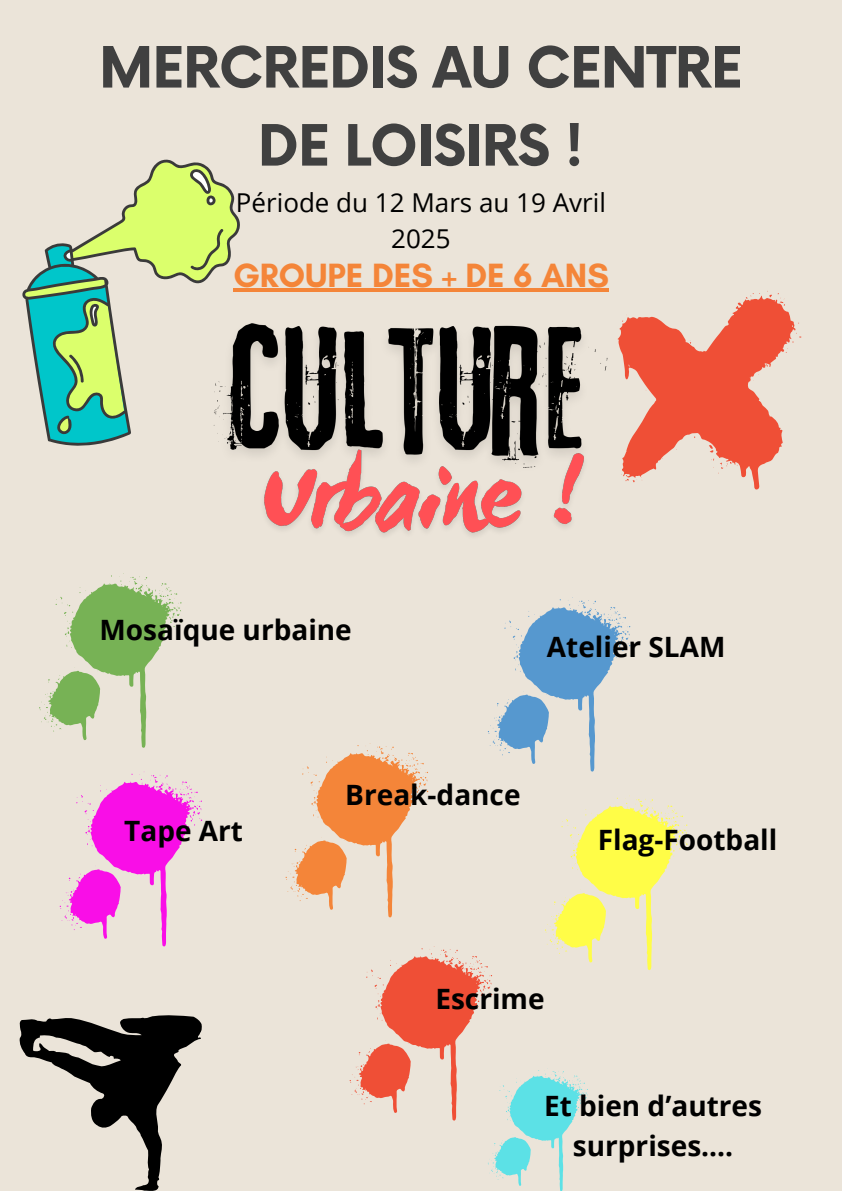
<style>
.page{position:relative;width:842px;height:1191px;background:#fff}
.page>*{position:absolute;margin:0;border:0;box-sizing:border-box;transform-origin:0 0}
.t1{font:700 55.4px/78px "Now";letter-spacing:-.02em;color:#404040;text-align:center}
.t2{font:700 34.3px "Glacial Indifference";color:#f48539}
.t3{font:700 28px/39px "Open Sans";color:#000;text-align:center}
.t4{font:26px/36px "Open Sans";color:#000;text-align:center}
</style>
<div class="page">
<div style="left:0;top:0;width:842px;height:1190px;background:#ebe4d9"></div>
<svg style="left:19px;top:1015px;width:183px;height:175px"></svg>
<svg style="left:39px;top:573px;width:143px;height:174px"></svg>
<svg style="left:60px;top:771px;width:142px;height:175px"></svg>
<svg style="left:286px;top:597px;width:401px;height:593px"></svg>
<svg style="left:22px;top:159px;width:218px;height:287px"></svg>
<svg style="left:623px;top:291px;width:178px;height:198px"></svg>
<img style="left:198px;top:299px;width:425px;height:176px">
<img style="left:254px;top:436px;width:340px;height:100px">
<hr style="left:233px;top:289px;width:376px;height:3px;background:#f48539">
<p class="t1" style="left:99px;top:32px;width:645px">MERCREDIS AU CENTRE<br>DE LOISIRS !</p>
<p class="t4" style="left:236px;top:183px;width:372px">Période du 12 Mars au 19 Avril<br>2025</p>
<h4 class="t2" style="left:233px;top:254px;width:377px">GROUPE DES + DE 6 ANS</h4>
<p class="t3" style="left:100px;top:609px;width:254px">Mosaïque urbaine</p>
<p class="t3" style="left:547px;top:627px;width:180px">Atelier SLAM</p>
<h3 class="t3" style="left:124px;top:810px;width:120px">Tape Art</h3>
<h5 class="t3" style="left:345px;top:774px;width:177px">Break-dance</h5>
<p class="t3" style="left:598px;top:820px;width:181px">Flag-Football</p>
<h5 class="t3" style="left:435px;top:978px;width:111px">Escrime</h5>
<p class="t3" style="left:544px;top:1085px;width:219px">Et bien d’autres surprises....</p>
</div>
